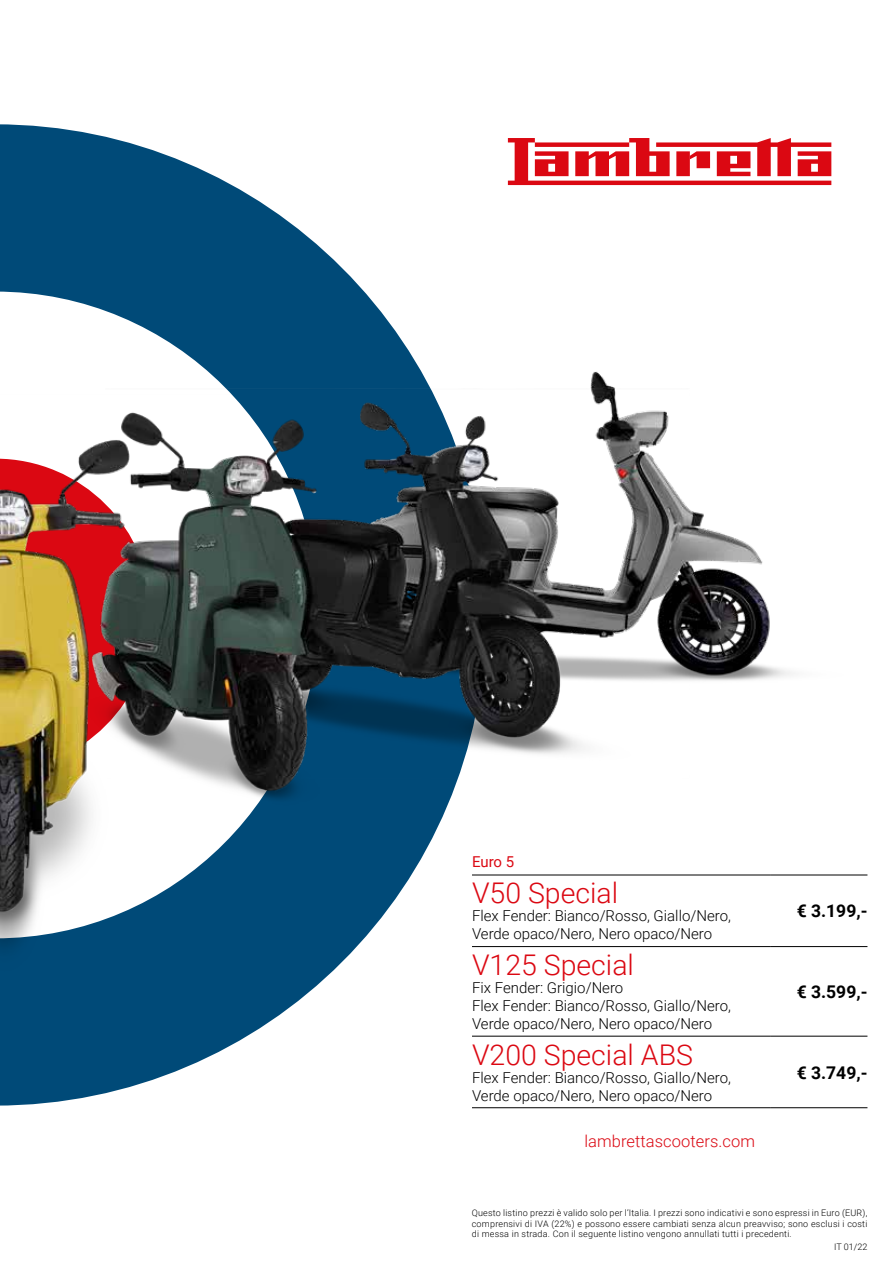
<style>
.page{position:relative;width:893px;height:1263px;background:#fff}
.page>*{position:absolute;margin:0;border:0;box-sizing:border-box;transform-origin:0 0}
.t1{font:300 28.5px "Roboto";color:#db0812}
.t2{font:700 17.55px "Roboto";color:#000}
.t3{font:300 16.5px "Roboto";letter-spacing:.005em;color:#db0812}
.t4{font:300 15px/18px "Roboto";color:#000}
.t5{font:15px "Roboto";color:#db0812}
.t6{font:300 9px/10.5px "Roboto";letter-spacing:.025em;color:#000;text-align:justify}
</style>
<div class="page">
<svg style="left:0;top:124px;width:233px;height:981px;fill:#004a78"></svg>
<img style="left:0;top:171px;width:868px;height:873px">
<svg style="left:508px;top:138px;width:323px;height:47px"></svg>
<hr style="left:472px;top:875px;width:298px;height:1px;background:#000">
<hr style="left:770px;top:875px;width:97px;height:1px;background:#000">
<hr style="left:472px;top:946px;width:298px;height:1px;background:#000">
<hr style="left:770px;top:946px;width:97px;height:1px;background:#000">
<hr style="left:472px;top:1036px;width:298px;height:1px;background:#000">
<hr style="left:770px;top:1036px;width:97px;height:1px;background:#000">
<hr style="left:472px;top:1107px;width:298px;height:1px;background:#000">
<hr style="left:770px;top:1107px;width:97px;height:1px;background:#000">
<h3 class="t5" style="left:472px;top:851px;width:44px">Euro 5</h3>
<h1 class="t1" style="left:472px;top:873px;width:148px">V50 Special</h1>
<h3 class="t4" style="left:472px;top:906px;width:260px">Flex Fender: Bianco/Rosso, Giallo/Nero,<br>Verde opaco/Nero, Nero opaco/Nero</h3>
<h2 class="t2" style="left:797px;top:899px;width:72px">€ 3.199,-</h2>
<h1 class="t1" style="left:472px;top:945px;width:163px">V125 Special</h1>
<h3 class="t4" style="left:472px;top:978px;width:260px">Fix Fender: Grigio/Nero<br>Flex Fender: Bianco/Rosso, Giallo/Nero,<br>Verde opaco/Nero, Nero opaco/Nero</h3>
<h2 class="t2" style="left:797px;top:979px;width:72px">€ 3.599,-</h2>
<h1 class="t1" style="left:472px;top:1034px;width:223px">V200 Special ABS</h1>
<h3 class="t4" style="left:472px;top:1068px;width:260px">Flex Fender: Bianco/Rosso, Giallo/Nero,<br>Verde opaco/Nero, Nero opaco/Nero</h3>
<h2 class="t2" style="left:797px;top:1060px;width:72px">€ 3.749,-</h2>
<h3 class="t3" style="left:584px;top:1129px;width:172px">lambrettascooters.com</h3>
<p class="t6" style="left:472px;top:1208px;width:397px">Questo listino prezzi è valido solo per l‘Italia. I prezzi sono indicativi e sono espressi in Euro (EUR), comprensivi di IVA (22%) e possono essere cambiati senza alcun preavviso; sono esclusi i costi di messa in strada. Con il seguente listino vengono annullati tutti i precedenti.</p>
<p class="t6" style="left:834px;top:1241px;width:35px">IT 01/22</p>
</div>
